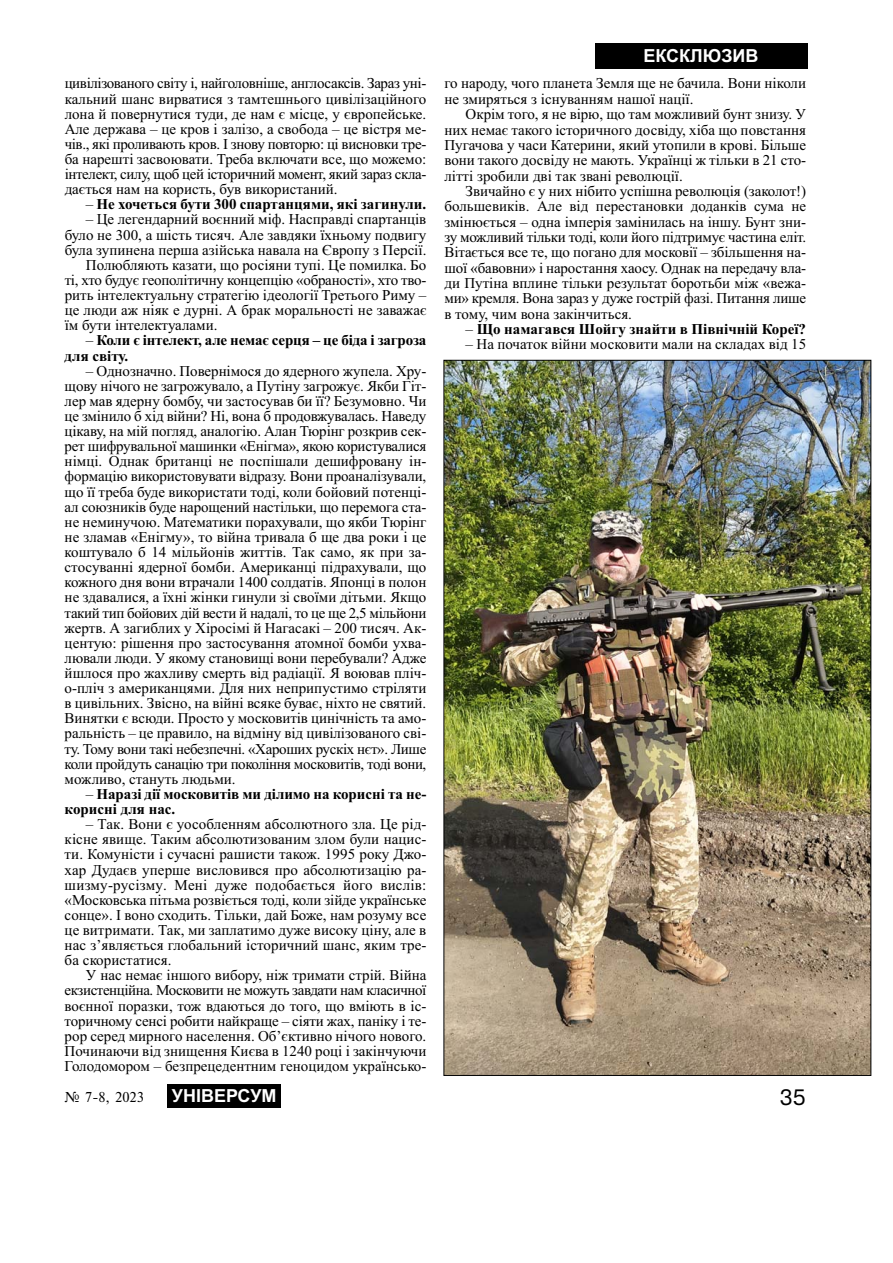
<style>
.page{position:relative;width:893px;height:1263px;background:#fff}
.page>*{position:absolute;margin:0;border:0;box-sizing:border-box;transform-origin:0 0}
.t1{font:21px "Ukr";color:#000}
.t2{font:700 18px "Arial";color:#fff}
.t3{font:15px/15.1px "Times New Roman";color:#000;text-align:justify}
.t4{font:700 15px/15.1px "Times New Roman";color:#000}
.t5{font:15px "Times";color:#000}
.s1{font-weight:400}
</style>
<div class="page">
<div style="left:167px;top:1084px;width:114px;height:24px;background:#000"></div>
<div style="left:594px;top:43px;width:213px;height:26px;background:#000"></div>
<img style="left:445px;top:362px;width:424px;height:712px">
<p class="t3" style="left:65px;top:77px;width:363px">цивілізованого світу і, найголовніше, англосаксів. Зараз уні&shy;кальний шанс вирватися з тамтешнього цивілізаційного лона й повернутися туди, де нам є місце, у європейське.<br>Але держава – це кров і залізо, а свобода – це вістря ме&shy;чів., які проливають кров. І знову повторю: ці висновки тре&shy;ба нарешті засвоювати. Треба включати все, що можемо: інтелект, силу, щоб цей історичний момент, який зараз скла&shy;дається нам на користь, був використаний.</p>
<p class="t4" style="left:86px;top:198px;width:342px"><span class="s1">–</span> Не хочеться бути 300 спартанцями, які загинули.</p>
<p class="t3" style="left:86px;top:213px;width:342px">– Це легендарний воєнний міф. Насправді спартанців</p>
<p class="t3" style="left:65px;top:228px;width:363px">було не 300, а шість тисяч. Але завдяки їхньому подвигу</p>
<p class="t3" style="left:65px;top:244px;width:363px">була зупинена перша азійська навала на Європу з Персії.</p>
<p class="t3" style="left:86px;top:259px;width:342px">Полюбляють казати, що росіяни тупі. Це помилка. Бо</p>
<p class="t3" style="left:65px;top:274px;width:363px">ті, хто будує геополітичну концепцію «обраності», хто тво-</p>
<p class="t3" style="left:65px;top:289px;width:363px">рить інтелектуальну стратегію ідеології Третього Риму –</p>
<p class="t3" style="left:65px;top:304px;width:363px">це люди аж ніяк е дурні. А брак моральності не заважає</p>
<p class="t3" style="left:65px;top:319px;width:154px">їм бути інтелектуалами.</p>
<p class="t4" style="left:65px;top:335px;width:363px;text-indent:21px"><span class="s1">–</span> Коли є інтелект, але немає серця – це біда і загроза для світу.</p>
<p class="t3" style="left:65px;top:364px;width:363px;text-indent:21px">– Однозначно. Повернімося до ядерного жупела. Хру&shy;щову нічого не загрожувало, а Путіну загрожує. Якби Гіт&shy;лер мав ядерну бомбу, чи застосував би її? Безумовно. Чи це змінило б хід війни? Ні, вона б продовжувалась. Наведу цікаву, на мій погляд, аналогію. Алан Тюрінг розкрив сек&shy;рет шифрувальної машинки «Енігма», якою користувалися німці. Однак британці не поспішали дешифровану ін&shy;формацію використовувати відразу. Вони проаналізували, що її треба буде використати тоді, коли бойовий потенці&shy;ал союзників буде нарощений настільки, що перемога ста&shy;не неминучою. Математики порахували, що якби Тюрінг не зламав «Енігму», то війна тривала б ще два роки і це коштувало б 14 мільйонів життів. Так само, як при за&shy;стосуванні ядерної бомби. Американці підрахували, що кожного дня вони втрачали 1400 солдатів. Японці в полон не здавалися, а їхні жінки гинули зі своїми дітьми. Якщо такий тип бойових дій вести й надалі, то це ще 2,5 мільйони жертв. А загиблих у Хіросімі й Нагасакі – 200 тисяч. Ак&shy;центую: рішення про застосування атомної бомби ухва&shy;лювали люди. У якому становищі вони перебували? Адже йшлося про жахливу смерть від радіації. Я воював пліч&shy;о-пліч з американцями. Для них неприпустимо стріляти в цивільних. Звісно, на війні всяке буває, ніхто не святий.<br>Винятки є всюди. Просто у московитів цинічність та амо&shy;ральність – це правило, на відміну від цивілізованого сві&shy;ту. Тому вони такі небезпечні. «Хароших рускіх нєт». Лише коли пройдуть санацію три покоління московитів, тоді вони, можливо, стануть людьми.</p>
<p class="t4" style="left:65px;top:788px;width:363px;text-indent:21px"><span class="s1">–</span> Наразі дії московитів ми ділимо на корисні та не&shy;корисні для нас.</p>
<p class="t3" style="left:65px;top:818px;width:363px;text-indent:21px">– Так. Вони є уособленням абсолютного зла. Це рід&shy;кісне явище. Таким абсолютизованим злом були нацис&shy;ти. Комуністи і сучасні рашисти також. 1995 року Джо&shy;хар Дудаєв уперше висловився про абсолютизацію ра&shy;шизму-русізму. Мені дуже подобається його вислів: «Московська пітьма розвіється тоді, коли зійде українське сонце». І воно сходить. Тільки, дай Боже, нам розуму все це витримати. Так, ми заплатимо дуже високу ціну, але в нас з’являється глобальний історичний шанс, яким тре&shy;ба скористатися.</p>
<p class="t3" style="left:65px;top:969px;width:363px;text-indent:21px">У нас немає іншого вибору, ніж тримати стрій. Війна екзистенційна. Московити не можуть завдати нам класичної воєнної поразки, тож вдаються до того, що вміють в іс&shy;торичному сенсі робити найкраще – сіяти жах, паніку і те&shy;рор серед мирного населення. Об’єктивно нічого нового.<br>Починаючи від знищення Києва в 1240 році і закінчуючи Голодомором – безпрецедентним геноцидом українсько-</p>
<p class="t2" style="left:643px;top:46px;width:117px">ЕКСКЛЮЗИВ</p>
<p class="t3" style="left:444px;top:77px;width:363px">го народу, чого планета Земля ще не бачила. Вони ніколи не змиряться з існуванням нашої нації.</p>
<p class="t3" style="left:444px;top:108px;width:363px;text-indent:21px">Окрім того, я не вірю, що там можливий бунт знизу. У них немає такого історичного досвіду, хіба що повстання Пугачова у часи Катерини, який утопили в крові. Більше вони такого досвіду не мають. Українці ж тільки в 21 сто&shy;літті зробили дві так звані революції.</p>
<p class="t3" style="left:444px;top:185px;width:363px;text-indent:21px">Звичайно є у них нібито успішна революція (заколот!) большевиків. Але від перестановки доданків сума не змінюється – одна імперія замінилась на іншу. Бунт зни&shy;зу можливий тільки тоді, коли його підтримує частина еліт.<br>Вітається все те, що погано для московії – збільшення на&shy;шої «бавовни» і наростання хаосу. Однак на передачу вла&shy;ди Путіна вплине тільки результат боротьби між «вежа&shy;ми» кремля. Вона зараз у дуже гострій фазі. Питання лише в тому, чим вона закінчиться.</p>
<p class="t4" style="left:465px;top:323px;width:342px"><span class="s1">–</span> Що намагався Шойгу знайти в Північній Кореї?</p>
<p class="t3" style="left:465px;top:338px;width:342px">– На початок війни московити мали на складах від 15</p>
<p class="t5" style="left:64px;top:1088px;width:81px">‹ 7-8, 2023</p>
<p class="t2" style="left:172px;top:1086px;width:106px">УНІВЕРСУМ</p>
<h1 class="t1" style="left:780px;top:1086px;width:27px">35</h1>
</div>
